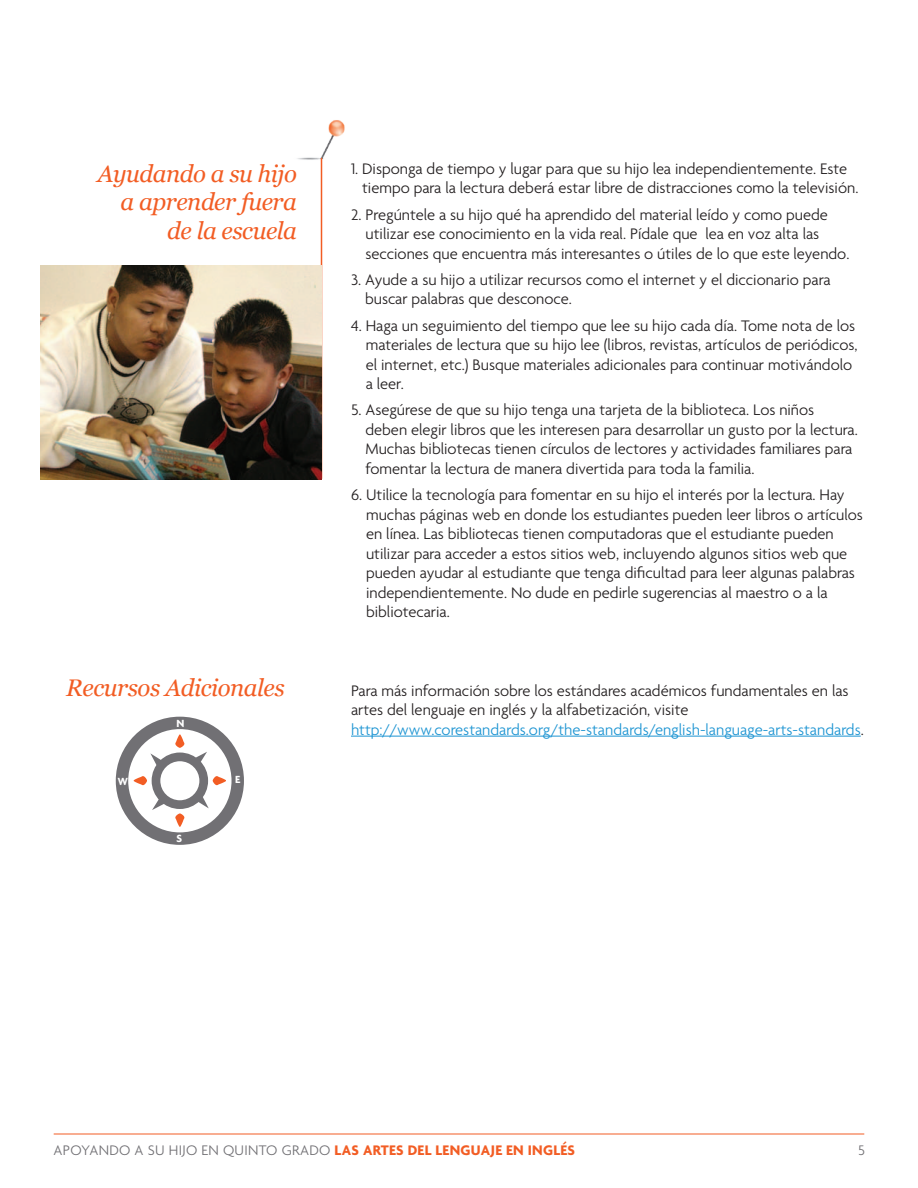
<style>
.page{position:relative;width:918px;height:1188px;background:#fff}
.page>*{position:absolute;margin:0;border:0;box-sizing:border-box;transform-origin:0 0}
.t1{font:italic 24px/28.8px "Georgia";letter-spacing:-.02em;color:#f25d24;text-align:right}
.t2{font:300 16.5px/19.5px "Agenda";color:#231f20}
.t3{font:300 15px "Agenda";letter-spacing:.02em;color:#717074}
.t4{font:700 11.25px "Agenda";color:#fff}
.s1{color:#1c94d2}
.s2{font-weight:700;color:#f25d24}
</style>
<div class="page">
<hr style="left:351px;top:736px;width:510px;height:1px;background:#1c94d2">
<hr style="left:54px;top:1134px;width:810px;height:1px;background:#f25d24">
<svg style="left:122px;top:723px;width:116px;height:116px"></svg>
<div style="left:116px;top:717px;width:128px;height:128px;border:12px solid #717074;border-radius:50%"></div>
<div style="left:156px;top:757px;width:48px;height:48px;background:#fff;border-radius:50%"></div>
<div style="left:152px;top:753px;width:56px;height:56px;border:9px solid #717074;border-radius:50%"></div>
<svg style="left:175px;top:735px;width:9px;height:13px"></svg>
<svg style="left:175px;top:814px;width:9px;height:13px"></svg>
<svg style="left:213px;top:776px;width:13px;height:9px"></svg>
<svg style="left:134px;top:776px;width:13px;height:9px"></svg>
<svg style="left:192px;top:752px;width:15px;height:14px"></svg>
<svg style="left:152px;top:796px;width:15px;height:14px"></svg>
<svg style="left:195px;top:794px;width:14px;height:14px"></svg>
<svg style="left:150px;top:753px;width:14px;height:15px"></svg>
<img style="left:297px;top:120px;width:48px;height:53px">
<hr style="left:321px;top:158px;width:1px;height:321px;background:#f25d24">
<img style="left:41px;top:265px;width:280px;height:214px">
<h1 class="t1" style="left:98px;top:159px;width:201px">Ayudando a su hijo a aprender fuera de la escuela</h1>
<h1 class="t1" style="left:66px;top:674px;width:220px">Recursos Adicionales</h1>
<p class="t4" style="left:176px;top:716px;width:9px">N</p>
<p class="t4" style="left:118px;top:775px;width:12px">W</p>
<p class="t4" style="left:235px;top:772px;width:7px">E</p>
<p class="t4" style="left:176px;top:831px;width:7px">S</p>
<p class="t2" style="left:362px;top:160px;width:498px;text-indent:-11px">1. Disponga de tiempo y lugar para que su hijo lea independientemente. Este tiempo para la lectura deberá estar libre de distracciones como la televisión.</p>
<p class="t2" style="left:366px;top:206px;width:485px;text-indent:-15px">2. Pregúntele a su hijo qué ha aprendido del material leído y como puede utilizar ese conocimiento en la vida real. Pídale que lea en voz alta las secciones que encuentra más interesantes o útiles de lo que este leyendo.</p>
<p class="t2" style="left:365px;top:271px;width:467px;text-indent:-14px">3. Ayude a su hijo a utilizar recursos como el internet y el diccionario para buscar palabras que desconoce.</p>
<p class="t2" style="left:366px;top:317px;width:493px;text-indent:-15px">4. Haga un seguimiento del tiempo que lee su hijo cada día. Tome nota de los materiales de lectura que su hijo lee (libros, revistas, artículos de periódicos, el internet, etc.) Busque materiales adicionales para continuar motivándolo a leer.</p>
<p class="t2" style="left:365px;top:401px;width:494px;text-indent:-14px">5. Asegúrese de que su hijo tenga una tarjeta de la biblioteca. Los niños deben elegir libros que les interesen para desarrollar un gusto por la lectura.<br>Muchas bibliotecas tienen círculos de lectores y actividades familiares para fomentar la lectura de manera divertida para toda la familia.</p>
<p class="t2" style="left:366px;top:486px;width:498px;text-indent:-15px">6. Utilice la tecnología para fomentar en su hijo el interés por la lectura. Hay muchas páginas web en donde los estudiantes pueden leer libros o artículos en línea. Las bibliotecas tienen computadoras que el estudiante pueden utilizar para acceder a estos sitios web, incluyendo algunos sitios web que pueden ayudar al estudiante que tenga dificultad para leer algunas palabras independientemente. No dude en pedirle sugerencias al maestro o a la bibliotecaria.</p>
<p class="t2" style="left:351px;top:682px;width:514px">Para más información sobre los estándares académicos fundamentales en las artes del lenguaje en inglés y la alfabetización, visite <span class="s1">http://www.corestandards.org/the-standards/english-language-arts-standards</span>.</p>
<p class="t3" style="left:54px;top:1142px;width:523px">Apoyando a su hijo en quinto grado <span class="s2">LAS ARTES DEL LENGUAJE EN INGLÉS</span></p>
<p class="t3" style="left:858px;top:1142px;width:8px">5</p>
</div>
